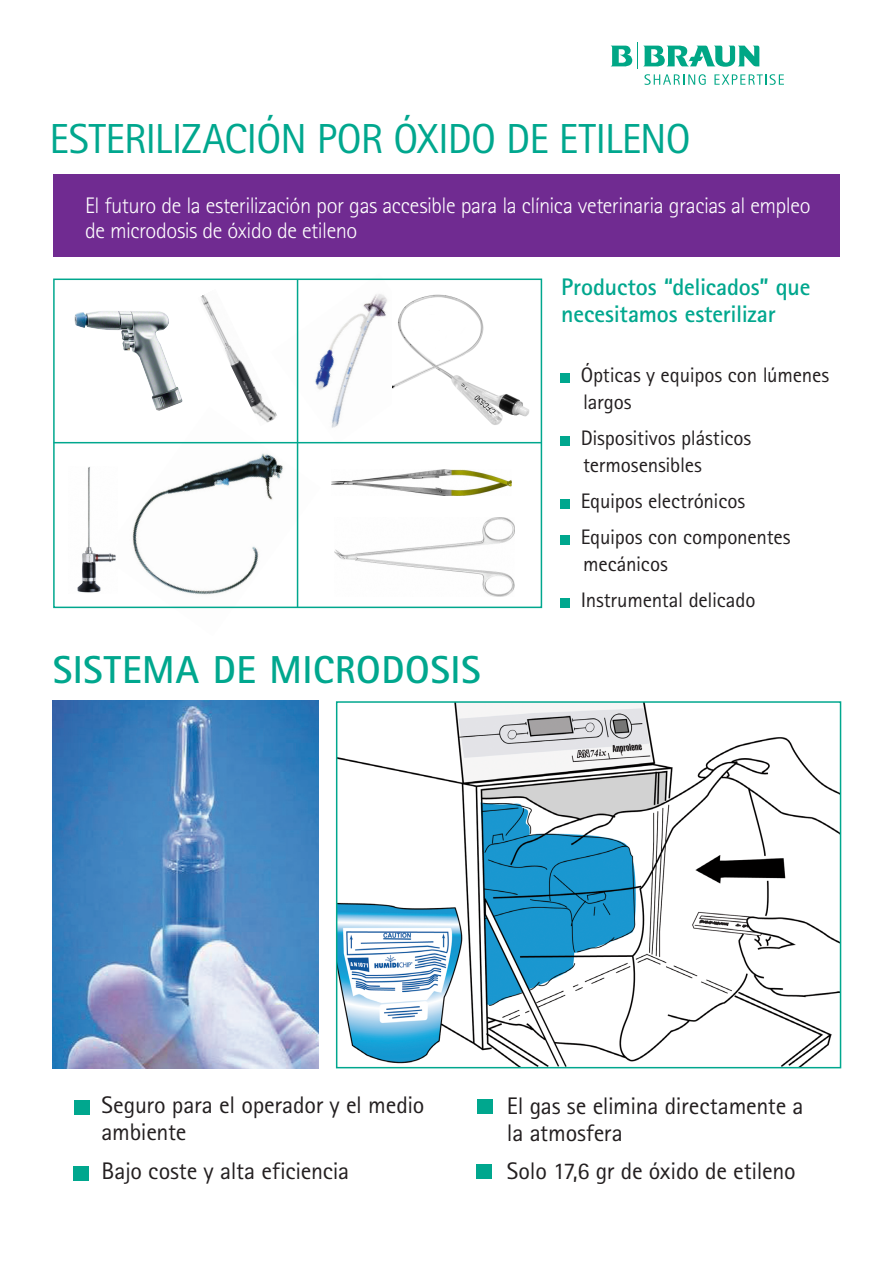
<style>
.page{position:relative;width:893px;height:1263px;background:#fff}
.page>*{position:absolute;margin:0;border:0;box-sizing:border-box;transform-origin:0 0}
.t1{font:42px "Rotis Sans Serif Pro";letter-spacing:-.02em;color:#00a78e}
.t2{font:700 39px "Rotis Sans Serif Pro";letter-spacing:.015em;color:#00a78e}
.t3{font:24px/27px "Rotis Sans Serif Pro";letter-spacing:-.01em;color:#231f20}
.t4{font:700 24px "Rotis Sans Serif Pro";letter-spacing:-.01em;color:#00a78e}
.t5{font:300 22.5px/25.5px "Rotis Sans Serif";letter-spacing:-.02em;color:#fff}
.t6{font:21px "Rotis Sans Serif Pro";letter-spacing:-.01em;color:#231f20}
</style>
<div class="page">
<img style="left:101px;top:441px;width:220px;height:168px">
<img style="left:271px;top:278px;width:174px;height:166px">
<svg style="left:610px;top:43px;width:174px;height:42px"></svg>
<div style="left:54px;top:174px;width:786px;height:83px;background:#702b91"></div>
<img style="left:53px;top:701px;width:266px;height:367px">
<img style="left:339px;top:704px;width:499px;height:361px">
<div style="left:336px;top:701px;width:505px;height:367px;border:2px solid #00a78e"></div>
<div style="left:74px;top:1100px;width:16px;height:14px;background:#00a78e"></div>
<div style="left:73px;top:1166px;width:16px;height:14px;background:#00a78e"></div>
<div style="left:477px;top:1100px;width:16px;height:14px;background:#00a78e"></div>
<div style="left:476px;top:1164px;width:15px;height:15px;background:#00a78e"></div>
<div style="left:53px;top:279px;width:489px;height:329px;border:2px solid #00a78e"></div>
<hr style="left:297px;top:280px;width:1px;height:327px;background:#00a78e">
<hr style="left:54px;top:442px;width:488px;height:1px;background:#00a78e">
<img style="left:332px;top:469px;width:180px;height:27px">
<img style="left:334px;top:518px;width:180px;height:78px">
<img style="left:77px;top:467px;width:40px;height:126px">
<div style="left:560px;top:373px;width:10px;height:9px;background:#00a78e"></div>
<div style="left:560px;top:436px;width:10px;height:9px;background:#00a78e"></div>
<div style="left:560px;top:499px;width:10px;height:9px;background:#00a78e"></div>
<div style="left:560px;top:535px;width:10px;height:9px;background:#00a78e"></div>
<div style="left:560px;top:598px;width:10px;height:9px;background:#00a78e"></div>
<img style="left:201px;top:289px;width:77px;height:137px">
<img style="left:74px;top:311px;width:109px;height:100px">
<img style="left:393px;top:290px;width:136px;height:139px">
<p class="t1" style="left:50px;top:114px;width:643px">ESTERILIZACIÓN POR ÓXIDO DE ETILENO</p>
<p class="t5" style="left:85px;top:192px;width:727px">El futuro de la esterilización por gas accesible para la clínica veterinaria gracias al empleo de microdosis de óxido de etileno</p>
<p class="t4" style="left:561px;top:272px;width:251px">Productos “delicados” que</p>
<p class="t4" style="left:561px;top:299px;width:216px">necesitamos esterilizar</p>
<p class="t2" style="left:53px;top:645px;width:429px">SISTEMA DE MICRODOSIS</p>
<p class="t6" style="left:561px;top:363px;width:269px">- Ópticas y equipos con lúmenes</p>
<p class="t6" style="left:583px;top:390px;width:50px">largos</p>
<p class="t6" style="left:561px;top:426px;width:192px">- Dispositivos plásticos</p>
<p class="t6" style="left:583px;top:453px;width:120px">termosensibles</p>
<p class="t6" style="left:561px;top:489px;width:185px">- Equipos electrónicos</p>
<p class="t6" style="left:561px;top:525px;width:231px">- Equipos con componentes</p>
<p class="t6" style="left:583px;top:552px;width:86px">mecánicos</p>
<p class="t6" style="left:561px;top:588px;width:196px">- Instrumental delicado</p>
<p class="t3" style="left:102px;top:1092px;width:324px">Seguro para el operador y el medio ambiente</p>
<p class="t3" style="left:102px;top:1158px;width:249px">Bajo coste y alta eficiencia</p>
<p class="t3" style="left:507px;top:1093px;width:298px">El gas se elimina directamente a la atmosfera</p>
<p class="t3" style="left:507px;top:1157px;width:290px">Solo 17,6 gr de óxido de etileno</p>
</div>
